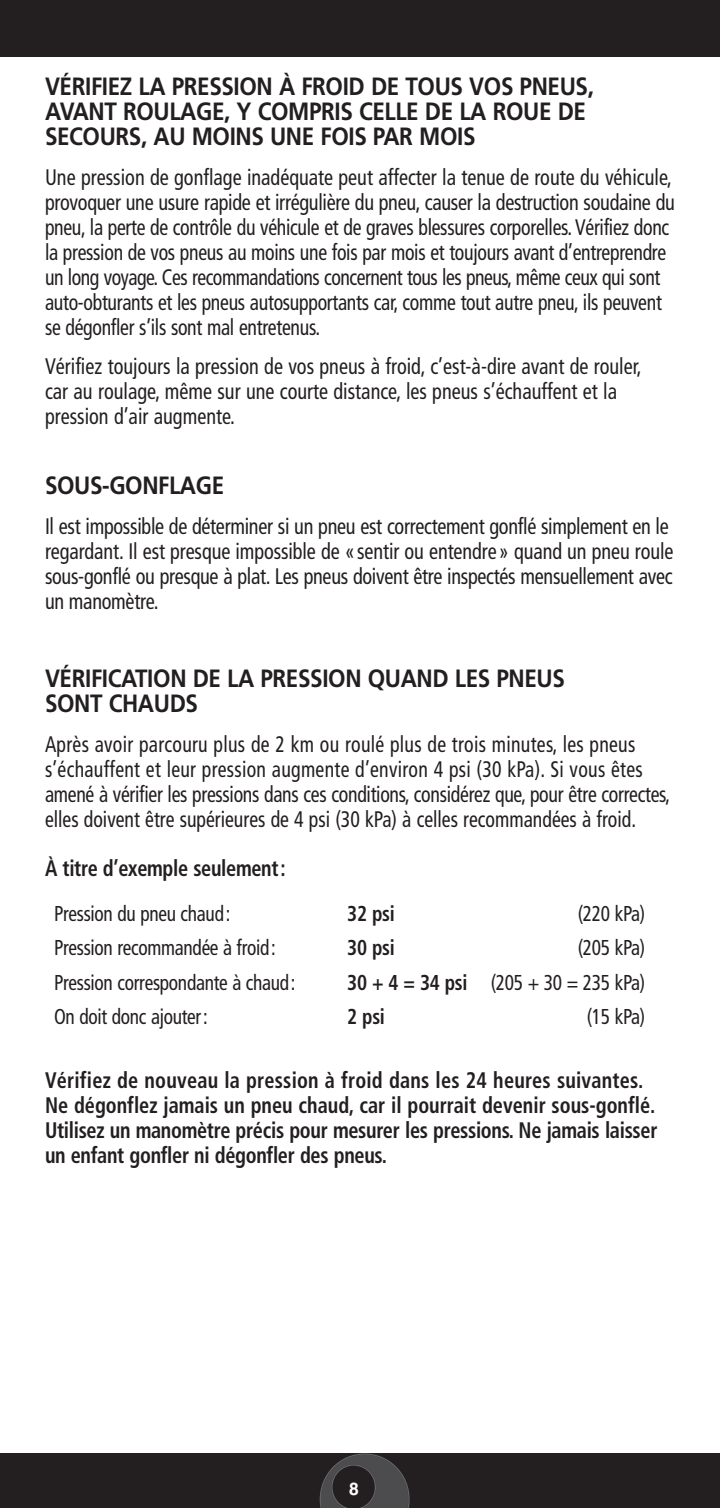
<style>
.page{position:relative;width:720px;height:1508px;background:#fff}
.page>*{position:absolute;margin:0;border:0;box-sizing:border-box;transform-origin:0 0}
.t1{font:700 25px/25px "Frutiger";letter-spacing:-.015em;color:#231f20;scale:.9 1}
.t2{font:condensed 22.5px/25px "Frutiger";letter-spacing:-.015em;color:#231f20;scale:.9 1}
.t3{font:condensed 22.5px/25px "Frutiger";letter-spacing:-.015em;color:#231f20;scale:.88 1}
.t4{font:700 condensed 22.5px/25px "Frutiger";letter-spacing:-.015em;color:#231f20;scale:.9 1}
.t5{font:condensed 21.5px "Frutiger";letter-spacing:-.015em;color:#231f20;scale:.9 1}
.t6{font:700 condensed 21.5px "Frutiger";letter-spacing:-.015em;color:#231f20;scale:.9 1}
.t7{font:700 17.5px "Helvetica";color:#fff}
.s1{font-weight:700}
</style>
<div class="page">
<div style="left:0;top:1453px;width:720px;height:54px;background:#231f20"></div>
<svg style="left:320px;top:1453px;width:90px;height:54px"></svg>
<div style="left:0;top:0;width:720px;height:56px;background:#231f20"></div>
<p class="t1" style="left:45px;top:76px;width:612px">VÉRIFIEZ LA PRESSION À FROID DE TOUS VOS PNEUS,<br>AVANT ROULAGE, Y COMPRIS CELLE DE LA ROUE DE<br>SECOURS, AU MOINS UNE FOIS PAR MOIS</p>
<p class="t2" style="left:45px;top:166px;width:701px">Une pression de gonflage inadéquate peut affecter la tenue de route du véhicule, provoquer une usure rapide et irrégulière du pneu, causer la destruction soudaine du pneu, la perte de contrôle du véhicule et de graves blessures corporelles. Vérifiez donc la pression de vos pneus au moins une fois par mois et toujours avant d’entreprendre un long voyage. Ces recommandations concernent tous les pneus, même ceux qui sont auto-obturants et les pneus autosupportants car, comme tout autre pneu, ils peuvent se dégonfler s’ils sont mal entretenus.</p>
<p class="t2" style="left:45px;top:356px;width:665px">Vérifiez toujours la pression de vos pneus à froid, c’est-à-dire avant de rouler, car au roulage, même sur une courte distance, les pneus s’échauffent et la pression d’air augmente.</p>
<p class="t1" style="left:45px;top:475px;width:201px">SOUS-GONFLAGE</p>
<p class="t2" style="left:45px;top:515px;width:700px">Il est impossible de déterminer si un pneu est correctement gonflé simplement en le regardant. Il est presque impossible de «sentir ou entendre» quand un pneu roule sous-gonflé ou presque à plat. Les pneus doivent être inspectés mensuellement avec un manomètre.</p>
<p class="t1" style="left:45px;top:668px;width:579px">VÉRIFICATION DE LA PRESSION QUAND LES PNEUS<br>SONT CHAUDS</p>
<p class="t3" style="left:45px;top:733px;width:712px">Après avoir parcouru plus de 2 km ou roulé plus de trois minutes, les pneus s’échauffent et leur pression augmente d’environ 4 psi (30 kPa). Si vous êtes amené à vérifier les pressions dans ces conditions, considérez que, pour être correctes, elles doivent être supérieures de 4 psi (30 kPa) à celles recommandées à froid.</p>
<p class="t4" style="left:45px;top:858px;width:269px">À titre d’exemple seulement:</p>
<p class="t5" style="left:54px;top:904px;width:197px">Pression du pneu chaud:</p>
<p class="t6" style="left:347px;top:904px;width:54px">32 psi</p>
<p class="t5" style="left:578px;top:904px;width:76px">(220 kPa)</p>
<p class="t5" style="left:54px;top:939px;width:248px">Pression recommandée à froid:</p>
<p class="t6" style="left:347px;top:939px;width:54px">30 psi</p>
<p class="t5" style="left:578px;top:939px;width:76px">(205 kPa)</p>
<p class="t5" style="left:54px;top:973px;width:270px">Pression correspondante à chaud:</p>
<p class="t5" style="left:347px;top:973px;width:332px"><span class="s1">30 + 4 = 34 psi</span> (205 + 30 = 235 kPa)</p>
<p class="t5" style="left:54px;top:1008px;width:172px">On doit donc ajouter:</p>
<p class="t6" style="left:347px;top:1008px;width:43px">2 psi</p>
<p class="t5" style="left:587px;top:1008px;width:66px">(15 kPa)</p>
<p class="t4" style="left:45px;top:1069px;width:682px">Vérifiez de nouveau la pression à froid dans les 24 heures suivantes.<br>Ne dégonflez jamais un pneu chaud, car il pourrait devenir sous-gonflé.<br>Utilisez un manomètre précis pour mesurer les pressions. Ne jamais laisser un enfant gonfler ni dégonfler des pneus.</p>
<p class="t7" style="left:349px;top:1482px;width:11px">8</p>
</div>
